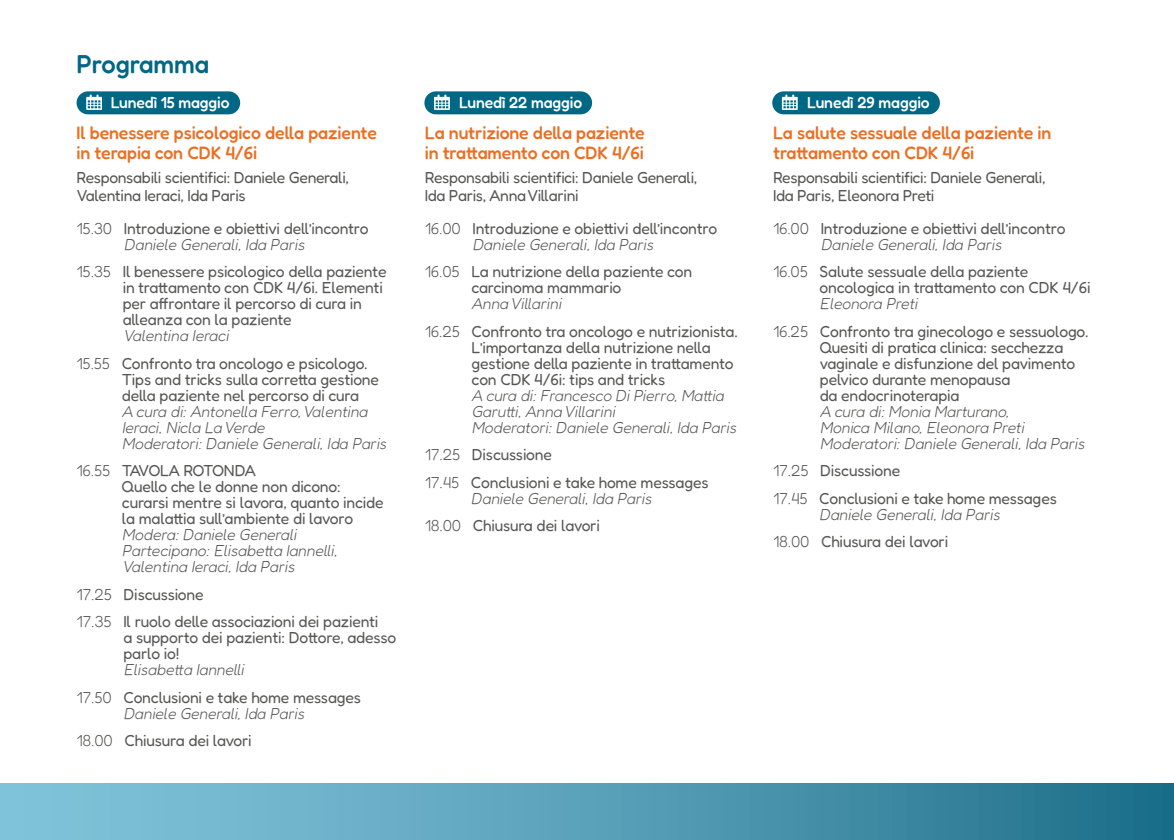
<style>
.page{position:relative;width:1174px;height:840px;background:#fff}
.page>*{position:absolute;margin:0;border:0;box-sizing:border-box;transform-origin:0 0}
.t1{font:300 26px "Fredoka";letter-spacing:-.005em;color:#006884}
.t2{font:300 18px/20px "Fredoka";letter-spacing:-.005em;color:#ed6e21}
.t3{font:300 16px/16px "Fredoka";letter-spacing:-.01em;color:#575756}
.t4{font:italic 300 16px/16px "Fredoka";color:#575756}
.t5{font:300 16px "Fredoka";letter-spacing:-.005em;color:#fff}
</style>
<div class="page">
<div style="left:0;top:782px;width:1174px;height:57px;background:linear-gradient(to right,#89cae1,#22728d)"></div>
<div style="left:772px;top:91px;width:168px;height:23px;background:#006884;border-radius:11px"></div>
<svg style="left:782px;top:94px;width:15px;height:16px"></svg>
<div style="left:424px;top:91px;width:168px;height:23px;background:#006884;border-radius:11px"></div>
<svg style="left:434px;top:94px;width:16px;height:16px"></svg>
<div style="left:77px;top:91px;width:163px;height:23px;background:#006884;border-radius:11px"></div>
<svg style="left:86px;top:94px;width:16px;height:16px"></svg>
<h1 class="t1" style="left:77px;top:49px;width:134px">Programma</h1>
<p class="t5" style="left:111px;top:92px;width:120px">Lunedì 15 maggio</p>
<p class="t2" style="left:77px;top:123px;width:302px">Il benessere psicologico della paziente in terapia con CDK 4/6i</p>
<p class="t3" style="left:77px;top:168px;width:274px;line-height:18px">Responsabili scientifici: Daniele Generali,<br>Valentina Ieraci, Ida Paris</p>
<p class="t3" style="left:77px;top:220px;width:293px">15.30 Introduzione e obiettivi dell’incontro</p>
<p class="t4" style="left:124px;top:236px;width:186px">Daniele Generali,Ida Paris</p>
<p class="t3" style="left:123px;top:263px;width:265px;text-indent:-46px">15.35 Il benessere psicologico della paziente in trattamento con CDK 4/6i. Elementi per affrontare il percorso di cura in alleanza con la paziente</p>
<p class="t4" style="left:123px;top:327px;width:111px">Valentina Ieraci</p>
<p class="t3" style="left:122px;top:355px;width:259px;text-indent:-45px">15.55 Confronto tra oncologo e psicologo.<br>Tips and tricks sulla corretta gestione della paziente nel percorso di cura</p>
<p class="t4" style="left:122px;top:403px;width:270px">A cura di:Antonella Ferro,Valentina<br>Ieraci,Nicla La Verde<br>Moderatori:Daniele Generali,Ida Paris</p>
<p class="t3" style="left:122px;top:462px;width:263px;text-indent:-45px">16.55 TAVOLA ROTONDA<br>Quello che le donne non dicono: curarsi mentre si lavora, quanto incide la malattia sull’ambiente di lavoro</p>
<p class="t4" style="left:122px;top:526px;width:220px">Modera:Daniele Generali<br>Partecipano:Elisabetta Iannelli,<br>Valentina Ieraci,Ida Paris</p>
<p class="t3" style="left:77px;top:580px;width:303px;line-height:27.4px">17.25 Discussione<br>17.35 Il ruolo delle associazioni dei pazienti</p>
<p class="t3" style="left:123px;top:629px;width:274px">a supporto dei pazienti: Dottore, adesso parlo io!</p>
<p class="t4" style="left:123px;top:661px;width:125px">Elisabetta Iannelli</p>
<p class="t3" style="left:77px;top:688px;width:286px">17.50 Conclusioni e take home messages</p>
<p class="t4" style="left:123px;top:704px;width:186px">Daniele Generali,Ida Paris</p>
<p class="t3" style="left:77px;top:731px;width:177px">18.00 Chiusura dei lavori</p>
<p class="t5" style="left:459px;top:92px;width:125px">Lunedì 22 maggio</p>
<p class="t2" style="left:425px;top:123px;width:221px">La nutrizione della paziente in trattamento con CDK 4/6i</p>
<p class="t3" style="left:425px;top:168px;width:274px;line-height:18px">Responsabili scientifici: Daniele Generali,<br>Ida Paris, Anna Villarini</p>
<p class="t3" style="left:425px;top:220px;width:294px">16.00 Introduzione e obiettivi dell’incontro</p>
<p class="t4" style="left:472px;top:236px;width:186px">Daniele Generali,Ida Paris</p>
<p class="t3" style="left:471px;top:263px;width:222px;text-indent:-46px">16.05 La nutrizione della paziente con carcinoma mammario</p>
<p class="t4" style="left:471px;top:295px;width:95px">Anna Villarini</p>
<p class="t3" style="left:471px;top:323px;width:268px;text-indent:-47px">16.25 Confronto tra oncologo e nutrizionista.<br>L’importanza della nutrizione nella gestione della paziente in trattamento con CDK 4/6i: tips and tricks</p>
<p class="t4" style="left:471px;top:387px;width:270px">A cura di:Francesco DiPierro,Mattia<br>Garutti,Anna Villarini<br>Moderatori:Daniele Generali,Ida Paris</p>
<p class="t3" style="left:425px;top:440px;width:285px;line-height:27.4px">17.25 Discussione<br>17.45 Conclusioni e take home messages</p>
<p class="t4" style="left:471px;top:489px;width:186px">Daniele Generali,Ida Paris</p>
<p class="t3" style="left:425px;top:517px;width:177px">18.00 Chiusura dei lavori</p>
<p class="t5" style="left:807px;top:92px;width:124px">Lunedì 29 maggio</p>
<p class="t2" style="left:773px;top:123px;width:280px">La salute sessuale della paziente in trattamento con CDK 4/6i</p>
<p class="t3" style="left:773px;top:168px;width:274px;line-height:18px">Responsabili scientifici: Daniele Generali,<br>Ida Paris, Eleonora Preti</p>
<p class="t3" style="left:773px;top:220px;width:294px">16.00 Introduzione e obiettivi dell’incontro</p>
<p class="t4" style="left:820px;top:236px;width:186px">Daniele Generali,Ida Paris</p>
<p class="t3" style="left:819px;top:263px;width:272px;text-indent:-46px">16.05 Salute sessuale della paziente oncologica in trattamento con CDK 4/6i</p>
<p class="t4" style="left:819px;top:295px;width:103px">Eleonora Preti</p>
<p class="t3" style="left:820px;top:323px;width:270px;text-indent:-47px">16.25 Confronto tra ginecologo e sessuologo.<br>Quesiti di pratica clinica: secchezza vaginale e disfunzione del pavimento pelvico durante menopausa<br>da endocrinoterapia</p>
<p class="t4" style="left:820px;top:403px;width:270px">A cura di:Monia Marturano,<br>Monica Milano,Eleonora Preti<br>Moderatori:Daniele Generali,Ida Paris</p>
<p class="t3" style="left:773px;top:456px;width:285px;line-height:27.4px">17.25 Discussione<br>17.45 Conclusioni e take home messages</p>
<p class="t4" style="left:819px;top:505px;width:186px">Daniele Generali,Ida Paris</p>
<p class="t3" style="left:773px;top:533px;width:177px">18.00 Chiusura dei lavori</p>
</div>
